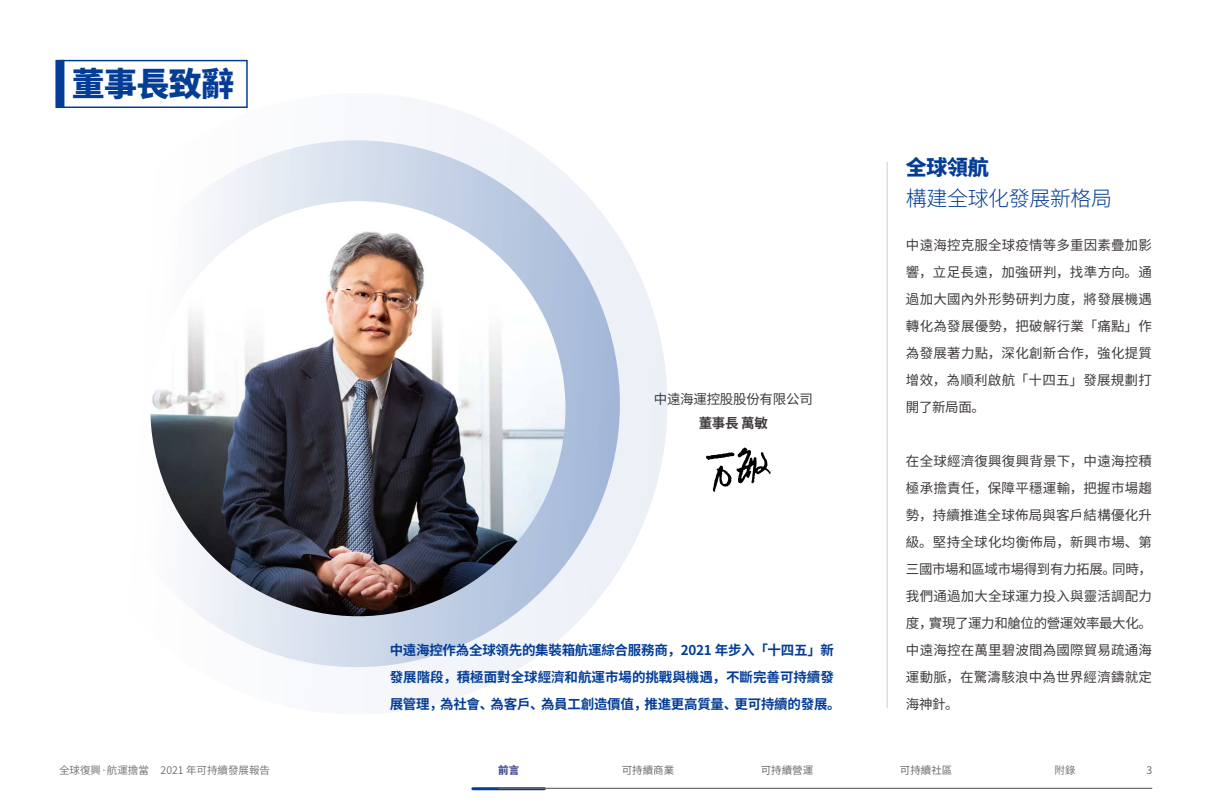
<style>
.page{position:relative;width:1212px;height:808px;background:#fff}
.page>*{position:absolute;margin:0;border:0;box-sizing:border-box;transform-origin:0 0}
.t1{font:800 33px "Source Han Sans CN";letter-spacing:-.02em;color:#043d96}
.t2{font:300 21px "Source Han Sans CN";letter-spacing:-.02em;color:#043d96}
.t3{font:800 21px "Source Han Sans CN";color:#043d96}
.t4{font:13.5px/27px "Source Han Sans CN";letter-spacing:.015em;color:#3e3a39;text-align:justify}
.t5{font:700 13.5px/27px "Source Han Sans CN";letter-spacing:-.02em;color:#043d96}
.t6{font:13.5px "Source Han Sans CN";letter-spacing:-.02em;color:#3e3a39}
.t7{font:700 13.5px "Source Han Sans CN";color:#3e3a39}
.t8{font:10.5px "Source Han Sans CN";color:#6d6c6c}
.t9{font:10.5px "Source Han Sans CN";color:#6d6c6c}
.t10{font:800 10.5px "Source Han Sans CN";color:#485099}
</style>
<div class="page">
<hr style="left:473px;top:787px;width:71px;height:3px;background:#043d96">
<hr style="left:498px;top:788px;width:654px;height:1px;background:#6d6c6c">
<div style="left:59px;top:60px;width:189px;height:48px;border:2px solid #043d96"></div>
<div style="left:55px;top:60px;width:9px;height:48px;background:#043d96"></div>
<hr style="left:886px;top:162px;width:2px;height:546px;background:#dcdddd">
<svg style="left:55px;top:62px;width:612px;height:650px"></svg>
<svg style="left:67px;top:115px;width:579px;height:578px"></svg>
<img style="left:130px;top:201px;width:456px;height:435px">
<svg style="left:706px;top:447px;width:65px;height:45px"></svg>
<h1 class="t1" style="left:72px;top:66px;width:164px">董事長致辭</h1>
<p class="t6" style="left:654px;top:391px;width:161px">中遠海運控股股份有限公司</p>
<p class="t7" style="left:699px;top:415px;width:71px">董事長 萬敏</p>
<p class="t5" style="left:390px;top:636px;width:452px">中遠海控作為全球領先的集裝箱航運綜合服務商，2021 年步入「十四五」新發展階段，積極面對全球經濟和航運市場的挑戰與機遇，不斷完善可持續發展管理，為社會、為客戶、為員工創造價值，推進更高質量、更可持續的發展。</p>
<h2 class="t3" style="left:906px;top:155px;width:84px">全球領航</h2>
<h2 class="t2" style="left:906px;top:186px;width:208px">構建全球化發展新格局</h2>
<p class="t4" style="left:906px;top:231px;width:248px">中遠海控克服全球疫情等多重因素疊加影響，立足長遠，加強研判，找準方向。通過加大國內外形勢研判力度，將發展機遇轉化為發展優勢，把破解行業「痛點」作為發展著力點，深化創新合作，強化提質增效，為順利啟航「十四五」發展規劃打開了新局面。</p>
<p class="t4" style="left:906px;top:447px;width:248px">在全球經濟復興復興背景下，中遠海控積極承擔責任，保障平穩運輸，把握市場趨勢，持續推進全球佈局與客戶結構優化升級。堅持全球化均衡佈局，新興市場、第三國市場和區域市場得到有力拓展。同時，我們通過加大全球運力投入與靈活調配力度，實現了運力和艙位的營運效率最大化。中遠海控在萬里碧波間為國際貿易疏通海運動脈，在驚濤駭浪中為世界經濟鑄就定海神針。</p>
<p class="t8" style="left:59px;top:764px;width:212px">全球復興·航運擔當 2021 年可持續發展報告</p>
<p class="t10" style="left:498px;top:764px;width:22px">前言</p>
<p class="t9" style="left:622px;top:764px;width:54px">可持續商業</p>
<p class="t9" style="left:761px;top:764px;width:54px">可持續營運</p>
<p class="t9" style="left:900px;top:764px;width:54px">可持續社區</p>
<p class="t8" style="left:1054px;top:764px;width:22px">附錄</p>
<p class="t9" style="left:1146px;top:764px;width:7px">3</p>
</div>
